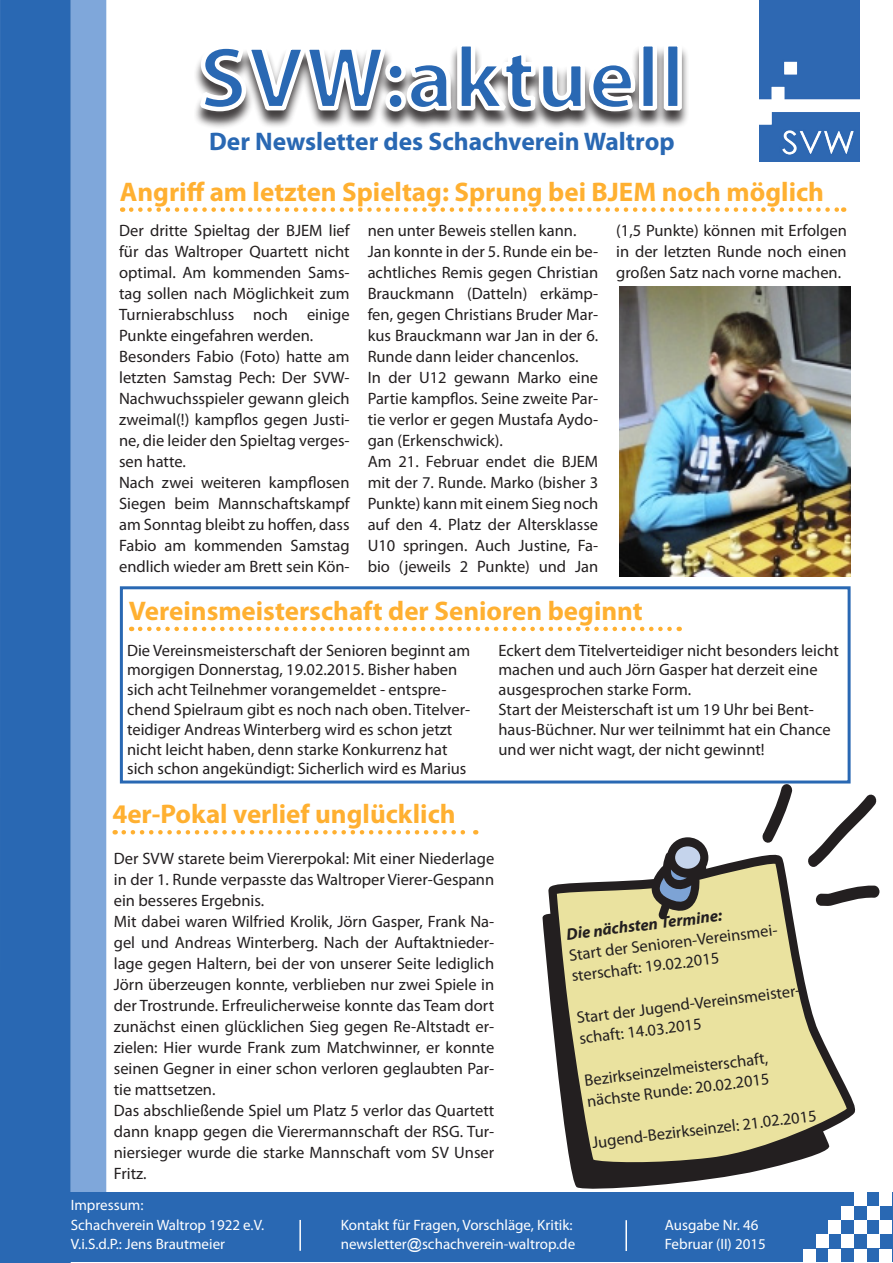
<style>
.page{position:relative;width:893px;height:1263px;background:#fff}
.page>*{position:absolute;margin:0;border:0;box-sizing:border-box;transform-origin:0 0}
.Titel{font:700 90px "Myriad Pro";color:#2968b3}
.Überschrift{font:700 27px "Myriad Pro";color:#ffb031}
.Musterüberschrift{font:700 25.5px "Myriad Pro";color:#2968b3}
.Textkörper{font:16.5px/21px "Myriad Pro";color:#231f20;text-align:justify}
.Titel-2{font:16.5px/19.8px "Myriad Pro";color:#231f20}
.Textkörper_kursiv_kl{font:16.5px/21px "Myriad Pro";color:#231f20}
.Textkörper_kursiv_kl-2{font:italic 700 16.5px "Myriad Pro";color:#231f20}
.Fußzeile{font:15px "Myriad Pro";color:#fff}
.s1{font-family:"Arial"}
</style>
<div class="page">
<div style="left:71px;top:0;width:35px;height:1235px;background:#7fa7da"></div>
<div style="left:0;top:0;width:71px;height:1263px;background:#2968b3"></div>
<img style="left:759px;top:0;width:100px;height:162px">
<div style="left:1px;top:1192px;width:891px;height:70px;background:#2968b3"></div>
<div style="left:879px;top:1192px;width:13px;height:14px;background:#fff"></div>
<div style="left:879px;top:1220px;width:13px;height:13px;background:#fff"></div>
<div style="left:879px;top:1249px;width:13px;height:14px;background:#fff"></div>
<div style="left:867px;top:1206px;width:12px;height:14px;background:#fff"></div>
<div style="left:867px;top:1234px;width:12px;height:13px;background:#fff"></div>
<div style="left:854px;top:1192px;width:13px;height:14px;background:#fff"></div>
<div style="left:854px;top:1220px;width:13px;height:13px;background:#fff"></div>
<div style="left:854px;top:1249px;width:13px;height:14px;background:#fff"></div>
<div style="left:841px;top:1206px;width:13px;height:14px;background:#fff"></div>
<div style="left:841px;top:1234px;width:13px;height:13px;background:#fff"></div>
<div style="left:828px;top:1220px;width:13px;height:14px;background:#fff"></div>
<div style="left:828px;top:1249px;width:13px;height:14px;background:#fff"></div>
<div style="left:803px;top:1249px;width:13px;height:14px;background:#fff"></div>
<div style="left:816px;top:1234px;width:12px;height:14px;background:#fff"></div>
<hr style="left:625px;top:1220px;width:2px;height:31px;background:#fff">
<img style="left:620px;top:286px;width:231px;height:290px">
<div style="left:192px;top:44px;width:497px;height:86px;background:#231f20;opacity:.85"></div>
<div style="left:664px;top:42px;width:18px;height:68px;border:4px solid #fff"></div>
<hr style="left:299px;top:1220px;width:2px;height:31px;background:#fff">
<svg style="left:196px;top:42px;width:481px;height:88px"></svg>
<svg style="left:131px;top:207px;width:713px;height:5px"></svg>
<svg style="left:119px;top:586px;width:732px;height:198px"></svg>
<svg style="left:140px;top:627px;width:540px;height:4px"></svg>
<svg style="left:124px;top:830px;width:352px;height:4px"></svg>
<svg style="left:543px;top:837px;width:313px;height:352px"></svg>
<svg style="left:659px;top:846px;width:41px;height:17px"></svg>
<svg style="left:557px;top:863px;width:290px;height:301px;background:#d1cb9b"></svg>
<svg style="left:762px;top:783px;width:31px;height:60px"></svg>
<svg style="left:807px;top:794px;width:70px;height:74px"></svg>
<svg style="left:816px;top:885px;width:63px;height:21px"></svg>
<p class="Titel" style="left:199px;top:19px;width:488px">SVW:aktuell</p>
<p class="Musterüberschrift" style="left:209px;top:125px;width:467px">Der Newsletter des Schachverein Waltrop</p>
<p class="Überschrift" style="left:120px;top:174px;width:706px">Angriff am letzten Spieltag: Sprung bei BJEM noch möglich</p>
<p class="Textkörper" style="left:119px;top:220px;width:232px">Der dritte Spieltag der BJEM lief für das Waltroper Quartett nicht optimal. Am kommenden Sams&shy;tag sollen nach Möglichkeit zum Turnierabschluss noch einige Punkte eingefahren werden.</p>
<p class="Textkörper" style="left:119px;top:346px;width:232px">Besonders Fabio (Foto) hatte am letzten Samstag Pech: Der SVW-Nachwuchsspieler gewann gleich zweimal(!) kampflos gegen Justi&shy;ne, die leider den Spieltag verges&shy;sen hatte.</p>
<p class="Textkörper" style="left:119px;top:472px;width:232px">Nach zwei weiteren kampflosen Siegen beim Mannschaftskampf am Sonntag bleibt zu hoffen, dass Fabio am kommenden Samstag endlich wieder am Brett sein Kön-</p>
<p class="Textkörper" style="left:368px;top:220px;width:210px">nen unter Beweis stellen kann.</p>
<p class="Textkörper" style="left:368px;top:241px;width:232px">Jan konnte in der 5. Runde ein be&shy;achtliches Remis gegen Christian Brauckmann (Datteln) erkämp&shy;fen, gegen Christians Bruder Mar&shy;kus Brauckmann war Jan in der 6.<br>Runde dann leider chancenlos.</p>
<p class="Textkörper" style="left:368px;top:367px;width:232px">In der U12 gewann Marko eine Partie kampflos. Seine zweite Par&shy;tie verlor er gegen Mustafa Aydo&shy;gan (Erkenschwick).</p>
<p class="Textkörper" style="left:368px;top:451px;width:232px">Am 21. Februar endet die BJEM mit der 7. Runde. Marko (bisher 3<br>Punkte) kann mit einem Sieg noch auf den 4. Platz der Altersklasse U10 springen. Auch Justine, Fa&shy;bio (jeweils 2 Punkte) und Jan</p>
<p class="Textkörper" style="left:616px;top:220px;width:232px">(1,5 Punkte) können mit Erfolgen in der letzten Runde noch einen großen Satz nach vorne machen.</p>
<p class="Überschrift" style="left:129px;top:593px;width:515px">Vereinsmeisterschaft der Senioren beginnt</p>
<p class="Titel-2" style="left:127px;top:640px;width:345px">Die Vereinsmeisterschaft der Senioren beginnt am morgigen Donnerstag, 19.02.2015. Bisher haben sich acht Teilnehmer vorangemeldet - entspre&shy;chend Spielraum gibt es noch nach oben. Titelver&shy;teidiger Andreas Winterberg wird es schon jetzt nicht leicht haben, denn starke Konkurrenz hat sich schon angekündigt: Sicherlich wird es Marius</p>
<p class="Titel-2" style="left:498px;top:640px;width:342px">Eckert dem Titelverteidiger nicht besonders leicht machen und auch Jörn Gasper hat derzeit eine ausgesprochen starke Form.</p>
<p class="Titel-2" style="left:498px;top:699px;width:334px">Start der Meisterschaft ist um 19 Uhr bei Bent&shy;haus-Büchner. Nur wer teilnimmt hat ein Chance und wer nicht wagt, der nicht gewinnt!</p>
<p class="Überschrift" style="left:112px;top:796px;width:345px">4er-Pokal verlief unglücklich</p>
<p class="Textkörper" style="left:114px;top:848px;width:382px">Der SVW starete beim Viererpokal: Mit einer Niederlage in der 1. Runde verpasste das Waltroper Vierer-Gespann ein besseres Ergebnis.</p>
<p class="Textkörper" style="left:114px;top:911px;width:382px">Mit dabei waren Wilfried Krolik, Jörn Gasper, Frank Na&shy;gel und Andreas Winterberg. Nach der Auftaktnieder&shy;lage gegen Haltern, bei der von unserer Seite lediglich Jörn überzeugen konnte, verblieben nur zwei Spiele in der Trostrunde. Erfreulicherweise konnte das Team dort zunächst einen glücklichen Sieg gegen Re-Altstadt er&shy;zielen: Hier wurde Frank zum Matchwinner, er konnte seinen Gegner in einer schon verloren geglaubten Par&shy;tie mattsetzen.</p>
<p class="Textkörper" style="left:114px;top:1100px;width:382px">Das abschließende Spiel um Platz 5 verlor das Quartett dann knapp gegen die Vierermannschaft der RSG. Tur&shy;niersieger wurde die starke Mannschaft vom SV Unser Fritz.</p>
<p class="Textkörper_kursiv_kl-2" style="left:565px;top:924px;width:158px;rotate:-7deg">Die nächsten Termine:</p>
<p class="Textkörper_kursiv_kl" style="left:568px;top:944px;width:214px;rotate:-7deg">Start der Senioren-Vereinsmei&shy;sterschaft: 19.02.2015</p>
<p class="Textkörper_kursiv_kl" style="left:575px;top:1007px;width:230px;rotate:-7deg">Start der Jugend-Vereinsmeister&shy;schaft: 14.03.2015</p>
<p class="Textkörper_kursiv_kl" style="left:583px;top:1069px;width:186px;rotate:-7deg">Bezirkseinzelmeisterschaft,</p>
<p class="Textkörper_kursiv_kl" style="left:586px;top:1090px;width:185px;rotate:-7deg">nächste Runde: 20.02.2015</p>
<p class="Textkörper_kursiv_kl" style="left:591px;top:1132px;width:228px;rotate:-7deg">Jugend-Bezirkseinzel: 21.02.2015</p>
<p class="Fußzeile" style="left:71px;top:1196px;width:74px">Impressum:</p>
<p class="Fußzeile" style="left:71px;top:1215px;width:195px">Schachverein Waltrop 1922 e.V.</p>
<p class="Fußzeile" style="left:341px;top:1215px;width:233px">Kontakt für Fragen, Vorschläge, Kritik:</p>
<p class="Fußzeile" style="left:665px;top:1215px;width:95px">Ausgabe Nr. 46</p>
<p class="Fußzeile" style="left:71px;top:1235px;width:156px">V.i.S.d.P.: Jens Brautmeier</p>
<p class="Fußzeile" style="left:341px;top:1235px;width:236px">newsletter<span class="s1">@</span>schachverein-waltrop.de</p>
<p class="Fußzeile" style="left:665px;top:1235px;width:103px">Februar (II) 2015</p>
</div>
